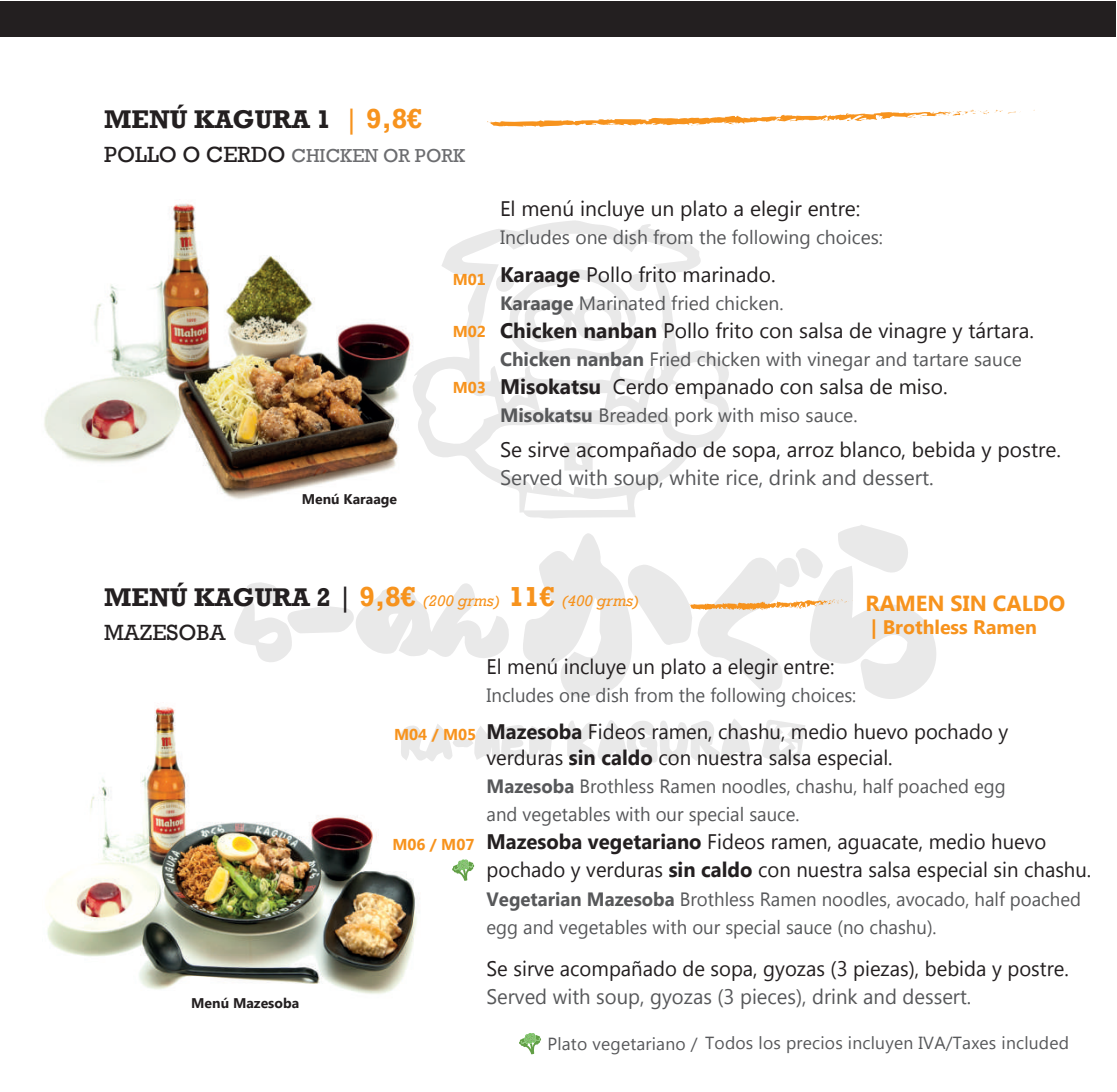
<style>
.page{position:relative;width:1117px;height:1092px;background:#fff}
.page>*{position:absolute;margin:0;border:0;box-sizing:border-box;transform-origin:0 0}
.t1{font:700 26.25px "Rockwell";color:#231f20}
.t2{font:22.57px "Rockwell";color:#231f20}
.t3{font:700 21.7px "Myanmar Text";color:#f7931d}
.t4{font:21px/26.2px "Myanmar Text";color:#231f20}
.t5{font:21px "Myanmar Text";color:#57585a}
.t6{font:700 19.6px "Myanmar Text";color:#f7931d}
.t7{font:19.25px/28px "Myanmar Text";color:#57585a}
.t8{font:19.25px "Rockwell";color:#6c6d70}
.t9{font:17.5px "Myanmar Text";letter-spacing:.01em;color:#57585a}
.t10{font:italic 15.75px "Rockwell";color:#f7931d}
.t11{font:700 15.75px "Myanmar Text";color:#f7931d}
.t12{font:700 14px "Myanmar Text";color:#231f20}
.s1{font-weight:400;font-size:28.18px;color:#f7931d}
.s2{font-size:28.18px;color:#f7931d}
.s3{font-size:22.57px;color:#231f20}
.s4{font-weight:700}
.s5{font-weight:700;font-style:normal;font-size:26.25px;color:#231f20}
.s6{font-style:normal;font-size:28.18px;color:#231f20}
.s7{font-weight:700;font-style:normal;font-size:28.18px}
</style>
<div class="page">
<img style="left:47px;top:707px;width:370px;height:287px">
<img style="left:44px;top:203px;width:367px;height:296px">
<svg style="left:762px;top:720px;width:43px;height:42px"></svg>
<svg style="left:567px;top:719px;width:184px;height:43px"></svg>
<svg style="left:234px;top:582px;width:275px;height:80px"></svg>
<svg style="left:400px;top:723px;width:152px;height:39px"></svg>
<svg style="left:412px;top:220px;width:317px;height:299px"></svg>
<svg style="left:507px;top:266px;width:139px;height:98px"></svg>
<svg style="left:496px;top:274px;width:18px;height:18px"></svg>
<svg style="left:564px;top:442px;width:28px;height:28px"></svg>
<svg style="left:487px;top:110px;width:533px;height:17px"></svg>
<svg style="left:523px;top:525px;width:413px;height:174px"></svg>
<div style="left:0;top:1px;width:1115px;height:36px;background:#231f20"></div>
<svg style="left:519px;top:1033px;width:22px;height:21px"></svg>
<svg style="left:452px;top:859px;width:22px;height:21px"></svg>
<p class="t1" style="left:104px;top:103px;width:320px">MENÚ KAGURA 1 <span class="s1">|</span> <span class="s2">9,8€</span></p>
<p class="t8" style="left:104px;top:144px;width:362px"><span class="s3">POLLO O CERDO</span> CHICKEN OR PORK</p>
<p class="t11" style="left:452px;top:270px;width:35px">M01</p>
<p class="t11" style="left:452px;top:323px;width:35px">M02</p>
<p class="t12" style="left:302px;top:490px;width:97px">Menú Karaage</p>
<p class="t11" style="left:452px;top:379px;width:35px">M03</p>
<p class="t4" style="left:500px;top:195px;width:362px">El menú incluye un plato a elegir entre:</p>
<p class="t7" style="left:500px;top:223px;width:384px">Includes one dish from the following choices:</p>
<p class="t4" style="left:500px;top:262px;width:277px"><span class="s4">Karaage</span> Pollo frito marinado.</p>
<p class="t7" style="left:500px;top:289px;width:285px"><span class="s4">Karaage</span> Marinated fried chicken.</p>
<p class="t4" style="left:500px;top:318px;width:535px"><span class="s4">Chicken nanban</span> Pollo frito con salsa de vinagre y tártara.</p>
<p class="t7" style="left:500px;top:345px;width:523px"><span class="s4">Chicken nanban</span> Fried chicken with vinegar and tartare sauce</p>
<p class="t4" style="left:500px;top:374px;width:449px"><span class="s4">Misokatsu</span> Cerdo empanado con salsa de miso.</p>
<p class="t7" style="left:500px;top:401px;width:359px"><span class="s4">Misokatsu</span> Breaded pork with miso sauce.</p>
<p class="t4" style="left:500px;top:437px;width:562px">Se sirve acompañado de sopa, arroz blanco, bebida y postre.</p>
<p class="t5" style="left:500px;top:465px;width:435px">Served with soup, white rice, drink and dessert.</p>
<p class="t10" style="left:104px;top:591px;width:536px"><span class="s5">MENÚ KAGURA 2</span> <span class="s6">|</span> <span class="s7">9,8€</span> (200 grms) <span class="s7">11€</span> (400 grms)</p>
<p class="t2" style="left:104px;top:619px;width:123px">MAZESOBA</p>
<p class="t4" style="left:486px;top:654px;width:349px">El menú incluye un plato a elegir entre:</p>
<p class="t7" style="left:486px;top:681px;width:371px">Includes one dish from the following choices:</p>
<p class="t4" style="left:486px;top:718px;width:523px"><span class="s4">Mazesoba</span> Fideos ramen, chashu, medio huevo pochado y verduras <span class="s4">sin caldo</span> con nuestra salsa especial.</p>
<p class="t7" style="left:486px;top:772px;width:520px"><span class="s4">Mazesoba</span> Brothless Ramen noodles, chashu, half poached egg and vegetables with our special sauce.</p>
<p class="t4" style="left:486px;top:828px;width:606px;line-height:28px"><span class="s4">Mazesoba vegetariano</span> Fideos ramen, aguacate, medio huevo pochado y verduras <span class="s4">sin caldo</span> con nuestra salsa especial sin chashu.</p>
<p class="t7" style="left:486px;top:884px;width:596px"><span class="s4">Vegetarian Mazesoba</span> Brothless Ramen noodles, avocado, half poached egg and vegetables with our special sauce (no chashu).</p>
<p class="t4" style="left:486px;top:955px;width:583px">Se sirve acompañado de sopa, gyozas (3 piezas), bebida y postre.</p>
<p class="t5" style="left:486px;top:983px;width:486px">Served with soup, gyozas (3 pieces), drink and dessert.</p>
<p class="t3" style="left:865px;top:590px;width:201px">RAMEN SIN CALDO</p>
<p class="t6" style="left:870px;top:615px;width:167px">| Brothless Ramen</p>
<p class="t11" style="left:394px;top:725px;width:84px">M04 / M05</p>
<p class="t11" style="left:392px;top:834px;width:84px">M06 / M07</p>
<p class="t12" style="left:191px;top:995px;width:109px">Menú Mazesoba</p>
<p class="t9" style="left:547px;top:1032px;width:523px">Plato vegetariano / Todos los precios incluyen IVA/Taxes included</p>
</div>
